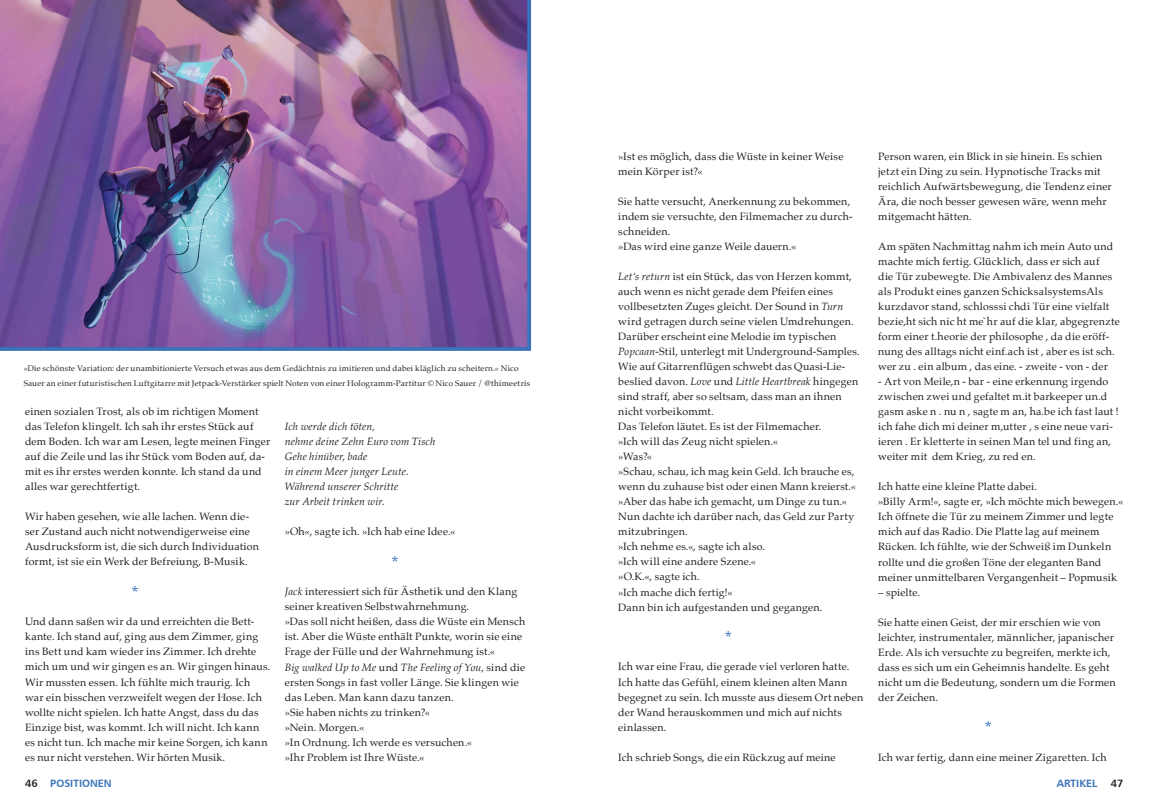
<style>
.page{position:relative;width:1149px;height:812px;background:#fff}
.page>*{position:absolute;margin:0;border:0;box-sizing:border-box;transform-origin:0 0}
.t1{font:17.5px "Palatino";color:#3973b9}
.t2{font:10.62px/15px "Palatino";letter-spacing:.02em;color:#231f20}
.t3{font:italic 10.62px/15px "Palatino";letter-spacing:.015em;color:#231f20}
.t4{font:10.62px "Humanist 777 BT Bold B";color:#3973b9}
.t5{font:10.62px "Humanist 777 BT Bold B";color:#231f20}
.t6{font:8.12px/15px "Palatino";letter-spacing:.025em;color:#231f20}
.s1{font-style:italic}
.s2{color:#231f20}
</style>
<div class="page">
<img style="left:0;top:0;width:531px;height:351px">
<p class="t6" style="left:24px;top:360px;width:508px">»Die schönste Variation: der unambitionierte Versuch etwas aus dem Gedächtnis zu imitieren und dabei kläglich zu scheitern.« Nico<br>Sauer an einer futuristischen Luftgitarre mit Jetpack-Verstärker spielt Noten von einer Hologramm-Partitur © Nico Sauer / @thimeetris</p>
<p class="t2" style="left:25px;top:404px;width:247px">einen sozialen Trost, als ob im richtigen Moment das Telefon klingelt. Ich sah ihr erstes Stück auf dem Boden. Ich war am Lesen, legte meinen Finger auf die Zeile und las ihr Stück vom Boden auf, da&shy;mit es ihr erstes werden konnte. Ich stand da und alles war gerechtfertigt.</p>
<p class="t2" style="left:25px;top:509px;width:235px">Wir haben gesehen, wie alle lachen. Wenn die&shy;ser Zustand auch nicht notwendigerweise eine Ausdrucksform ist, die sich durch Individuation formt, ist sie ein Werk der Befreiung, B-Musik.</p>
<h1 class="t1" style="left:132px;top:578px;width:8px">*</h1>
<p class="t2" style="left:25px;top:614px;width:247px">Und dann saßen wir da und erreichten die Bett&shy;kante. Ich stand auf, ging aus dem Zimmer, ging ins Bett und kam wieder ins Zimmer. Ich drehte mich um und wir gingen es an. Wir gingen hinaus.<br>Wir mussten essen. Ich fühlte mich traurig. Ich war ein bisschen verzweifelt wegen der Hose. Ich wollte nicht spielen. Ich hatte Angst, dass du das Einzige bist, was kommt. Ich will nicht. Ich kann es nicht tun. Ich mache mir keine Sorgen, ich kann es nur nicht verstehen. Wir hörten Musik.</p>
<p class="t3" style="left:285px;top:419px;width:152px">Ich werde dich töten,<br>nehme deine Zehn Euro vom Tisch<br>Gehe hinüber, bade<br>in einem Meer junger Leute.<br>Während unserer Schritte<br>zur Arbeit trinken wir.</p>
<p class="t2" style="left:285px;top:524px;width:172px">»Oh«, sagte ich. »Ich hab eine Idee.«</p>
<h1 class="t1" style="left:391px;top:548px;width:8px">*</h1>
<p class="t2" style="left:285px;top:584px;width:242px"><span class="s1">Jack</span> interessiert sich für Ästhetik und den Klang seiner kreativen Selbstwahrnehmung.<br>»Das soll nicht heißen, dass die Wüste ein Mensch ist. Aber die Wüste enthält Punkte, worin sie eine Frage der Fülle und der Wahrnehmung ist.«<br><span class="s1">Big walked Up to Me</span> und <span class="s1">The Feeling of You</span>, sind die ersten Songs in fast voller Länge. Sie klingen wie das Leben. Man kann dazu tanzen.<br>»Sie haben nichts zu trinken?«<br>»Nein. Morgen.«<br>»In Ordnung. Ich werde es versuchen.«<br>»Ihr Problem ist Ihre Wüste.«</p>
<p class="t2" style="left:618px;top:149px;width:226px">»Ist es möglich, dass die Wüste in keiner Weise mein Körper ist?«</p>
<p class="t2" style="left:618px;top:194px;width:236px">Sie hatte versucht, Anerkennung zu bekommen, indem sie versuchte, den Filmemacher zu durch&shy;schneiden.<br>»Das wird eine ganze Weile dauern.«</p>
<p class="t2" style="left:618px;top:269px;width:243px"><span class="s1">Let‘s return</span> ist ein Stück, das von Herzen kommt, auch wenn es nicht gerade dem Pfeifen eines vollbesetzten Zuges gleicht. Der Sound in <span class="s1">Turn </span>wird getragen durch seine vielen Umdrehungen.<br>Darüber erscheint eine Melodie im typischen <span class="s1">Popcaan</span>-Stil, unterlegt mit Underground-Samples.<br>Wie auf Gitarrenflügen schwebt das Quasi-Lie&shy;beslied davon. <span class="s1">Love</span> und <span class="s1">Little Heartbreak</span> hingegen sind straff, aber so seltsam, dass man an ihnen nicht vorbeikommt.<br>Das Telefon läutet. Es ist der Filmemacher.<br>»Ich will das Zeug nicht spielen.«<br>»Was?«<br>»Schau, schau, ich mag kein Geld. Ich brauche es, wenn du zuhause bist oder einen Mann kreierst.« »Aber das habe ich gemacht, um Dinge zu tun.« Nun dachte ich darüber nach, das Geld zur Party mitzubringen.<br>»Ich nehme es.«, sagte ich also.<br>»Ich will eine andere Szene.«<br>»O.K.«, sagte ich.<br>»Ich mache dich fertig!«<br>Dann bin ich aufgestanden und gegangen.</p>
<h1 class="t1" style="left:724px;top:623px;width:8px">*</h1>
<p class="t2" style="left:618px;top:659px;width:246px">Ich war eine Frau, die gerade viel verloren hatte.<br>Ich hatte das Gefühl, einem kleinen alten Mann begegnet zu sein. Ich musste aus diesem Ort neben der Wand herauskommen und mich auf nichts einlassen.</p>
<p class="t2" style="left:618px;top:749px;width:219px">Ich schrieb Songs, die ein Rückzug auf meine</p>
<p class="t2" style="left:877px;top:149px;width:235px">Person waren, ein Blick in sie hinein. Es schien jetzt ein Ding zu sein. Hypnotische Tracks mit reichlich Aufwärtsbewegung, die Tendenz einer Ära, die noch besser gewesen wäre, wenn mehr mitgemacht hätten.</p>
<p class="t2" style="left:877px;top:239px;width:243px">Am späten Nachmittag nahm ich mein Auto und machte mich fertig. Glücklich, dass er sich auf<br>die Tür zubewegte. Die Ambivalenz des Mannes als Produkt eines ganzen SchicksalsystemsAls kurzdavor stand, schlosssi chdi Tür eine vielfalt bezie,ht sich nic ht me`hr auf die klar, abgegrenzte form einer t.heorie der philosophe , da die eröff&shy;nung des alltags nicht einf.ach ist , aber es ist sch. wer zu . ein album , das eine. - zweite - von - der</p>
<p class="t2" style="left:877px;top:374px;width:242px">- Art von Meile,n - bar - eine erkennung irgendo zwischen zwei und gefaltet m.it barkeeper un.d gasm aske n . nu n , sagte m an, ha.be ich fast laut ! ich fahe dich mi deiner m,utter ‚ s eine neue vari&shy;ieren . Er kletterte in seinen Man tel und fing an, weiter mit dem Krieg, zu red en.</p>
<p class="t2" style="left:877px;top:479px;width:246px">Ich hatte eine kleine Platte dabei.<br>»Billy Arm!«, sagte er, »Ich möchte mich bewegen.« Ich öffnete die Tür zu meinem Zimmer und legte mich auf das Radio. Die Platte lag auf meinem Rücken. Ich fühlte, wie der Schweiß im Dunkeln rollte und die großen Töne der eleganten Band meiner unmittelbaren Vergangenheit – Popmusik</p>
<p class="t2" style="left:877px;top:584px;width:43px">– spielte.</p>
<p class="t2" style="left:877px;top:614px;width:239px">Sie hatte einen Geist, der mir erschien wie von leichter, instrumentaler, männlicher, japanischer Erde. Als ich versuchte zu begreifen, merkte ich, dass es sich um ein Geheimnis handelte. Es geht nicht um die Bedeutung, sondern um die Formen der Zeichen.</p>
<h1 class="t1" style="left:984px;top:713px;width:8px">*</h1>
<p class="t2" style="left:877px;top:749px;width:230px">Ich war fertig, dann eine meiner Zigaretten. Ich</p>
<p class="t4" style="left:25px;top:776px;width:88px"><span class="s2">46</span> POSITIONEN</p>
<p class="t4" style="left:1056px;top:776px;width:42px">ARTIKEL</p>
<p class="t5" style="left:1110px;top:776px;width:14px">47</p>
</div>
